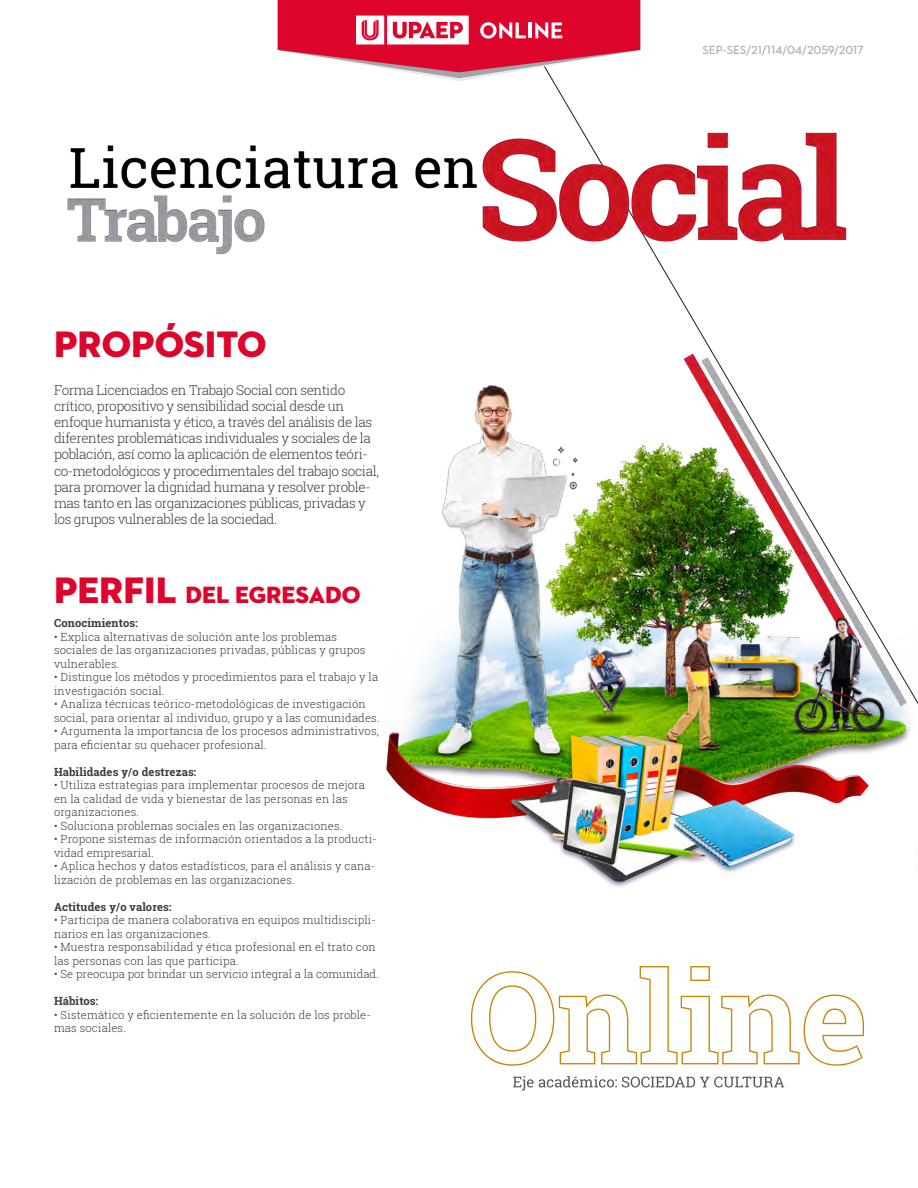
<style>
.page{position:relative;width:918px;height:1188px;background:#fff}
.page>*{position:absolute;margin:0;border:0;box-sizing:border-box;transform-origin:0 0}
.t1{font:37.5px "Neutraface 2 Display Titling";color:#dd052b}
.t2{font:24px "Neutraface 2 Display Titling";color:#dd052b}
.t3{font:300 13.5px/16.2px "Roboto Slab";letter-spacing:-.03em;color:#3c3c3b}
.t4{font:600 12px "Neutraface 2 Text";color:#b3b2b2}
.t5{font:300 11.25px/13.5px "Roboto Slab";letter-spacing:.01em;color:#3c3c3b}
.t6{font:700 11.25px "Roboto Slab";letter-spacing:.01em;color:#3c3c3b}
.s1{font-size:37.5px}
</style>
<div class="page">
<img style="left:386px;top:292px;width:532px;height:595px">
<svg style="left:471px;top:966px;width:393px;height:100px"></svg>
<svg style="left:513px;top:1076px;width:20px;height:15px"></svg>
<svg style="left:539px;top:1076px;width:245px;height:12px"></svg>
<img style="left:67px;top:90px;width:780px;height:202px">
<svg style="left:278px;top:0;width:362px;height:81px"></svg>
<h1 class="t1" style="left:54px;top:320px;width:214px">PROPÓSITO</h1>
<p class="t3" style="left:54px;top:381px;width:327px">Forma Licenciados en Trabajo Social con sentido crítico, propositivo y sensibilidad social desde un enfoque humanista y ético, a través del análisis de las diferentes problemáticas individuales y sociales de la población, así como la aplicación de elementos teóri&shy;co-metodológicos y procedimentales del trabajo social, para promover la dignidad humana y resolver proble&shy;mas tanto en las organizaciones públicas, privadas y los grupos vulnerables de la sociedad.</p>
<h2 class="t2" style="left:54px;top:580px;width:308px"><span class="s1">PERFIL</span> DEl EGRESADO</h2>
<p class="t6" style="left:54px;top:616px;width:85px">Conocimientos:</p>
<p class="t5" style="left:54px;top:630px;width:313px">• Explica alternativas de solución ante los problemas sociales de las organizaciones privadas, públicas y grupos vulnerables.</p>
<p class="t5" style="left:54px;top:670px;width:326px">• Distingue los métodos y procedimientos para el trabajo y la investigación social.</p>
<p class="t5" style="left:54px;top:697px;width:327px">• Analiza técnicas teórico-metodológicas de investigación social, para orientar al individuo, grupo y a las comunidades.</p>
<p class="t5" style="left:54px;top:724px;width:326px">• Argumenta la importancia de los procesos administrativos, para eficientar su quehacer profesional.</p>
<p class="t6" style="left:54px;top:764px;width:144px">Habilidades y/o destrezas:</p>
<p class="t5" style="left:54px;top:778px;width:313px">• Utiliza estrategias para implementar procesos de mejora en la calidad de vida y bienestar de las personas en las organizaciones.</p>
<p class="t5" style="left:54px;top:819px;width:290px">• Soluciona problemas sociales en las organizaciones.</p>
<p class="t5" style="left:54px;top:832px;width:324px">• Propone sistemas de información orientados a la producti&shy;vidad empresarial.</p>
<p class="t5" style="left:54px;top:859px;width:323px">• Aplica hechos y datos estadísticos, para el análisis y cana&shy;lización de problemas en las organizaciones.</p>
<p class="t6" style="left:54px;top:899px;width:119px">Actitudes y/o valores:</p>
<p class="t5" style="left:54px;top:913px;width:323px">• Participa de manera colaborativa en equipos multidiscipli&shy;narios en las organizaciones.</p>
<p class="t5" style="left:54px;top:940px;width:323px">• Muestra responsabilidad y ética profesional en el trato con las personas con las que participa.</p>
<p class="t5" style="left:54px;top:967px;width:326px">• Se preocupa por brindar un servicio integral a la comunidad.</p>
<p class="t6" style="left:54px;top:994px;width:46px">Hábitos:</p>
<p class="t5" style="left:54px;top:1008px;width:318px">• Sistemático y eficientemente en la solución de los proble&shy;mas sociales.</p>
<p class="t4" style="left:702px;top:42px;width:163px">SEP-SES/21/114/04/2059/2017</p>
</div>
